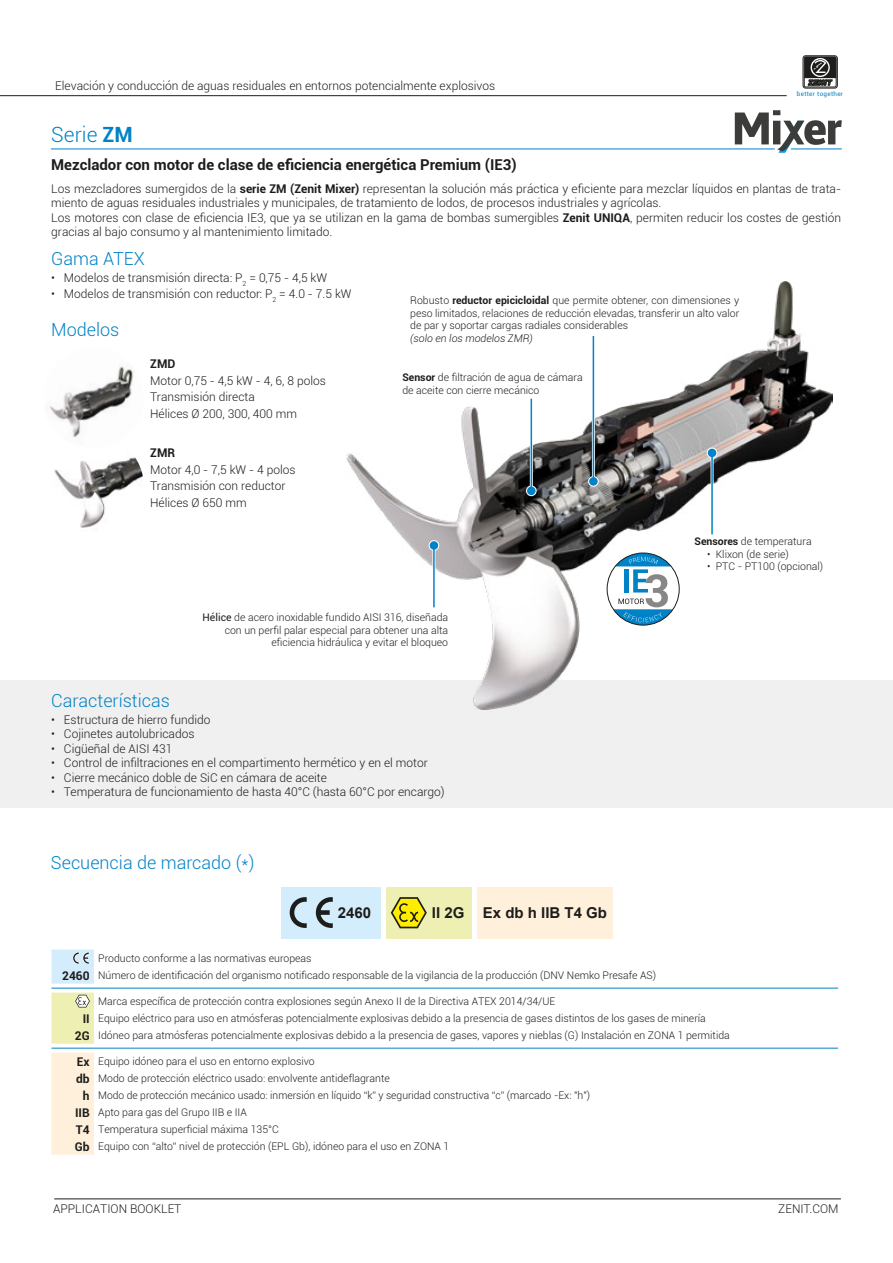
<style>
.page{position:relative;width:893px;height:1263px;background:#fff}
.page>*{position:absolute;margin:0;border:0;box-sizing:border-box;transform-origin:0 0}
.t1{font:300 21px "Roboto";color:#0082c7}
.t2{font:300 18px "Roboto";color:#0082c7}
.t3{font:700 15px "Roboto";color:#1d1d1b}
.t4{font:700 15px "Arial";color:#1d1d1b}
.t5{font:300 12px/16.5px "Roboto";color:#1d1d1b}
.t6{font:700 12px "Roboto";color:#1d1d1b}
.t7{font:300 10.5px/12.6px "Roboto";color:#1d1d1b}
.t8{font:italic 300 10.5px "Roboto";color:#1d1d1b}
.t9{font:6.3px "Roboto";letter-spacing:.05em;color:#0082c7}
.s1{font-weight:700}
.s2{font-weight:400}
.s3{font-weight:700;font-size:12px}
</style>
<div class="page">
<hr style="left:54px;top:1198px;width:787px;height:1px;background:#1d1d1b">
<div style="left:0;top:680px;width:893px;height:128px;background:#f0f0f0"></div>
<img style="left:346px;top:281px;width:487px;height:428px">
<div style="left:387px;top:887px;width:85px;height:51px;background:#eeefb2"></div>
<div style="left:281px;top:887px;width:100px;height:51px;background:#d4edfc"></div>
<div style="left:477px;top:887px;width:136px;height:51px;background:#fff0db"></div>
<div style="left:802px;top:55px;width:36px;height:34px;border:1px solid #1d1d1b;border-radius:3px"></div>
<div style="left:804px;top:57px;width:32px;height:30px;border:1px solid #1d1d1b;border-radius:2px"></div>
<svg style="left:804px;top:57px;width:32px;height:29px"></svg>
<hr style="left:0;top:95px;width:787px;height:1px;background:#1d1d1b">
<img style="left:54px;top:457px;width:89px;height:71px">
<hr style="left:592px;top:336px;width:3px;height:145px;background:#fff">
<div style="left:588px;top:476px;width:11px;height:11px;border:2px solid #fff;border-radius:50%"></div>
<hr style="left:710px;top:453px;width:3px;height:81px;background:#fff">
<div style="left:707px;top:448px;width:10px;height:10px;border:2px solid #fff;border-radius:50%"></div>
<hr style="left:530px;top:399px;width:3px;height:92px;background:#fff">
<div style="left:526px;top:485px;width:11px;height:11px;border:2px solid #fff;border-radius:50%"></div>
<hr style="left:531px;top:399px;width:1px;height:92px;background:#0082c7">
<div style="left:528px;top:487px;width:7px;height:7px;background:#0082c7;border-radius:50%"></div>
<div style="left:527px;top:487px;width:9px;height:8px;border:2px solid #0082c7;border-radius:50%"></div>
<hr style="left:593px;top:336px;width:1px;height:145px;background:#0082c7">
<div style="left:590px;top:478px;width:7px;height:7px;background:#0082c7;border-radius:50%"></div>
<div style="left:589px;top:477px;width:9px;height:9px;border:2px solid #0082c7;border-radius:50%"></div>
<hr style="left:711px;top:453px;width:2px;height:81px;background:#0082c7">
<div style="left:708px;top:449px;width:7px;height:7px;background:#0082c7;border-radius:50%"></div>
<div style="left:708px;top:449px;width:8px;height:8px;border:2px solid #0082c7;border-radius:50%"></div>
<hr style="left:432px;top:547px;width:3px;height:60px;background:#fff">
<div style="left:429px;top:540px;width:10px;height:11px;border:2px solid #fff;border-radius:50%"></div>
<hr style="left:433px;top:547px;width:2px;height:60px;background:#0082c7">
<div style="left:430px;top:542px;width:7px;height:7px;background:#0082c7;border-radius:50%"></div>
<div style="left:430px;top:541px;width:8px;height:9px;border:2px solid #0082c7;border-radius:50%"></div>
<svg style="left:735px;top:110px;width:107px;height:43px"></svg>
<hr style="left:51px;top:149px;width:724px;height:1px;background:#0082c7">
<hr style="left:791px;top:149px;width:51px;height:1px;background:#0082c7">
<img style="left:43px;top:348px;width:101px;height:100px;border-radius:50px">
<div style="left:607px;top:553px;width:72px;height:72px;background:#fff;border-radius:50%"></div>
<svg style="left:613px;top:553px;width:60px;height:72px"></svg>
<div style="left:607px;top:553px;width:72px;height:72px;border:1px solid #1d1d1b;border-radius:50%"></div>
<svg style="left:391px;top:897px;width:36px;height:31px"></svg>
<svg style="left:316px;top:897px;width:17px;height:31px"></svg>
<svg style="left:290px;top:897px;width:17px;height:31px"></svg>
<div style="left:51px;top:1053px;width:43px;height:102px;background:#fff0db"></div>
<hr style="left:51px;top:988px;width:43px;height:1px;background:#0082c7">
<hr style="left:94px;top:988px;width:744px;height:1px;background:#0082c7">
<hr style="left:51px;top:1048px;width:43px;height:1px;background:#0082c7">
<hr style="left:94px;top:1048px;width:744px;height:1px;background:#0082c7">
<svg style="left:51px;top:949px;width:43px;height:34px"></svg>
<svg style="left:51px;top:992px;width:43px;height:52px;background:#ebebb4"></svg>
<p class="t5" style="left:55px;top:77px;width:441px">Elevación y conducción de aguas residuales en entornos potencialmente explosivos</p>
<h1 class="t1" style="left:51px;top:120px;width:83px">Serie <span class="s1">ZM</span></h1>
<h3 class="t3" style="left:51px;top:154px;width:467px">Mezclador con motor de clase de eficiencia energética Premium (IE3)</h3>
<p class="t9" style="left:797px;top:90px;width:48px">better together</p>
<p class="t5" style="left:51px;top:181px;width:791px;line-height:14.4px">Los mezcladores sumergidos de la <span class="s1">serie ZM (Zenit Mixer)</span> representan la solución más práctica y eficiente para mezclar líquidos en plantas de trata&shy;miento de aguas residuales industriales y municipales, de tratamiento de lodos, de procesos industriales y agrícolas.<br>Los motores con clase de eficiencia IE3, que ya se utilizan en la gama de bombas sumergibles <span class="s1">Zenit UNIQA</span>, permiten reducir los costes de gestión gracias al bajo consumo y al mantenimiento limitado.</p>
<h2 class="t2" style="left:51px;top:246px;width:95px">Gama ATEX</h2>
<p class="t5" style="left:51px;top:269px;width:278px">• Modelos de transmisión directa: P<sub>2</sub> = 0,75 - 4,5 kW</p>
<p class="t5" style="left:51px;top:285px;width:302px">• Modelos de transmisión con reductor: P<sub>2</sub> = 4.0 - 7.5 kW</p>
<h2 class="t2" style="left:51px;top:317px;width:70px">Modelos</h2>
<p class="t6" style="left:150px;top:356px;width:27px">ZMD</p>
<p class="t5" style="left:150px;top:372px;width:177px">Motor 0,75 - 4,5 kW - 4, 6, 8 polos<br>Transmisión directa<br>Hélices Ø 200, 300, 400 mm</p>
<p class="t6" style="left:150px;top:444px;width:26px">ZMR</p>
<p class="t5" style="left:150px;top:461px;width:147px">Motor 4,0 - 7,5 kW - 4 polos<br>Transmisión con reductor<br>Hélices Ø 650 mm</p>
<p class="t7" style="left:410px;top:294px;width:331px;text-align:justify">Robusto <span class="s1">reductor epicicloidal</span> que permite obtener, con dimensiones y peso limitados, relaciones de reducción elevadas, transferir un alto valor de par y soportar cargas radiales considerables</p>
<p class="t8" style="left:410px;top:331px;width:124px">(solo en los modelos ZMR)</p>
<p class="t7" style="left:402px;top:371px;width:182px"><span class="s1">Sensor</span> de filtración de agua de cámara de aceite con cierre mecánico</p>
<p class="t7" style="left:694px;top:535px;width:119px"><span class="s1">Sensores</span> de temperatura</p>
<p class="t7" style="left:707px;top:547px;width:83px">• Klixon (de serie)</p>
<p class="t7" style="left:707px;top:560px;width:117px">• PTC - PT100 (opcional)</p>
<h2 class="t2" style="left:51px;top:689px;width:120px">Características</h2>
<p class="t7" style="left:203px;top:611px;width:247px;text-align:right"><span class="s2">Hélice</span> de acero inoxidable fundido AISI 316, diseñada con un perfil palar especial para obtener una alta eficiencia hidráulica y evitar el bloqueo</p>
<p class="t5" style="left:51px;top:711px;width:161px">• Estructura de hierro fundido</p>
<p class="t5" style="left:51px;top:725px;width:145px">• Cojinetes autolubricados</p>
<p class="t5" style="left:51px;top:740px;width:123px">• Cigüeñal de AISI 431</p>
<p class="t5" style="left:51px;top:754px;width:378px">• Control de infiltraciones en el compartimento hermético y en el motor</p>
<p class="t5" style="left:51px;top:769px;width:277px">• Cierre mecánico doble de SiC en cámara de aceite</p>
<p class="t5" style="left:51px;top:783px;width:395px">• Temperatura de funcionamiento de hasta 40°C (hasta 60°C por encargo)</p>
<h2 class="t2" style="left:51px;top:850px;width:205px">Secuencia de marcado (*)</h2>
<h3 class="t4" style="left:338px;top:902px;width:35px">2460</h3>
<h3 class="t4" style="left:432px;top:902px;width:177px">II 2G Ex db h IIB T4 Gb</h3>
<p class="t7" style="left:62px;top:949px;width:596px;line-height:17px;text-indent:36px">Producto conforme a las normativas europeas<br><span class="s3">2460</span> Número de identificación del organismo notificado responsable de la vigilancia de la producción (DNV Nemko Presafe AS)</p>
<p class="t7" style="left:98px;top:995px;width:459px">Marca específica de protección contra explosiones según Anexo II de la Directiva ATEX 2014/34/UE</p>
<p class="t7" style="left:83px;top:1012px;width:625px"><span class="s3">II</span> Equipo eléctrico para uso en atmósferas potencialmente explosivas debido a la presencia de gases distintos de los gases de minería</p>
<p class="t7" style="left:75px;top:1029px;width:656px"><span class="s3">2G</span> Idóneo para atmósferas potencialmente explosivas debido a la presencia de gases, vapores y nieblas (G) Instalación en ZONA 1 permitida</p>
<p class="t7" style="left:77px;top:1055px;width:239px"><span class="s3">Ex</span> Equipo idóneo para el uso en entorno explosivo</p>
<p class="t7" style="left:76px;top:1072px;width:315px"><span class="s3">db</span> Modo de protección eléctrico usado: envolvente antideflagrante</p>
<p class="t7" style="left:83px;top:1089px;width:509px"><span class="s3">h</span> Modo de protección mecánico usado: inmersión en líquido “k” y seguridad constructiva “c” (marcado -Ex: "h")</p>
<p class="t7" style="left:75px;top:1106px;width:173px"><span class="s3">IIB</span> Apto para gas del Grupo IIB e IIA</p>
<p class="t7" style="left:76px;top:1123px;width:204px"><span class="s3">T4</span> Temperatura superficial máxima 135°C</p>
<p class="t7" style="left:75px;top:1140px;width:376px"><span class="s3">Gb</span> Equipo con “alto” nivel de protección (EPL Gb), idóneo para el uso en ZONA 1</p>
<p class="t5" style="left:53px;top:1200px;width:130px">APPLICATION BOOKLET</p>
<p class="t5" style="left:778px;top:1200px;width:62px">ZENIT.COM</p>
</div>
